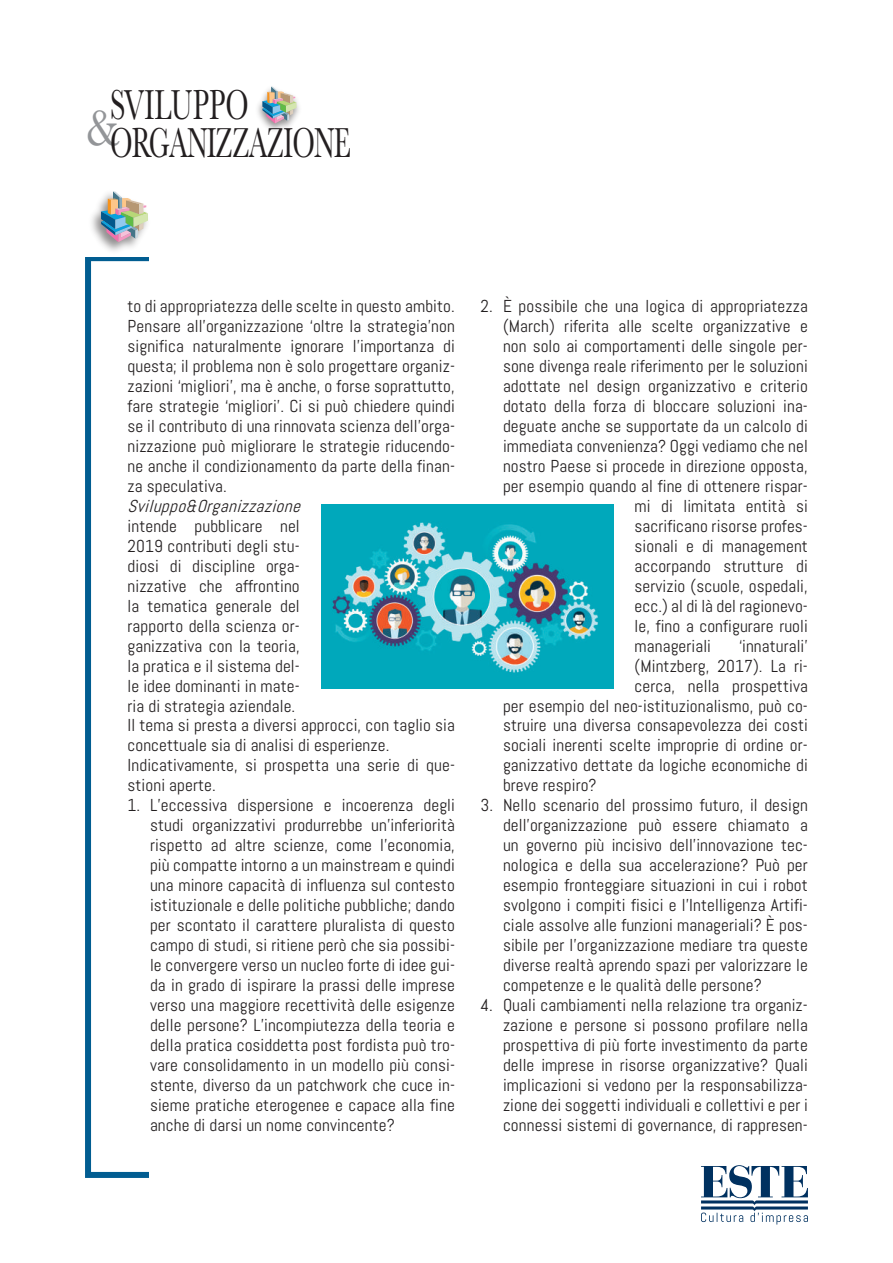
<style>
.page{position:relative;width:893px;height:1263px;background:#fff}
.page>*{position:absolute;margin:0;border:0;box-sizing:border-box;transform-origin:0 0}
.t1{font:53.7px "Baskerville";color:#939598;scale:.9 1}
.t2{font:43.5px/37.7px "Baskerville";letter-spacing:-.03em;color:#231f20;scale:.65 1}
.t3{font:17.25px/20px "Abel";letter-spacing:.005em;color:#231f20;text-align:justify}
.t4{font:italic 17.25px "Abel";color:#231f20}
</style>
<div class="page">
<div style="left:85px;top:255px;width:86px;height:923px;border:6px solid #015d91"></div>
<div style="left:149px;top:255px;width:42px;height:923px;background:#fff"></div>
<svg style="left:701px;top:1165px;width:107px;height:59px"></svg>
<img style="left:258px;top:86px;width:41px;height:45px">
<svg style="left:262px;top:87px;width:34px;height:36px"></svg>
<img style="left:85px;top:201px;width:64px;height:56px">
<svg style="left:101px;top:191px;width:47px;height:51px"></svg>
<img style="left:321px;top:504px;width:292px;height:185px">
<h2 class="t2" style="left:110px;top:87px;width:372px">SVILUPPO<br>ORGANIZZAZIONE</h2>
<h1 class="t1" style="left:86px;top:94px;width:39px">&amp;</h1>
<p class="t3" style="left:128px;top:297px;width:329px">to di appropriatezza delle scelte in questo ambito.<br>Pensare all’organizzazione ‘oltre la strategia’non significa naturalmente ignorare l’importanza di questa; il problema non è solo progettare organiz&shy;zazioni ‘migliori’, ma è anche, o forse soprattutto, fare strategie ‘migliori’. Ci si può chiedere quindi se il contributo di una rinnovata scienza dell’orga&shy;nizzazione può migliorare le strategie riducendo&shy;ne anche il condizionamento da parte della finan&shy;za speculativa.</p>
<p class="t4" style="left:128px;top:495px;width:180px">Sviluppo&amp;Organizzazione</p>
<p class="t3" style="left:128px;top:516px;width:329px;text-align:left">intende pubblicare nel<br>2019 contributi degli stu-<br>diosi di discipline orga-<br>nizzative che affrontino<br>la tematica generale del<br>rapporto della scienza or-<br>ganizzativa con la teoria,<br>la pratica e il sistema del-<br>le idee dominanti in mate-<br>ria di strategia aziendale.<br>Il tema si presta a diversi approcci, con taglio sia concettuale sia di analisi di esperienze.<br>Indicativamente, si prospetta una serie di que&shy;stioni aperte.</p>
<p class="t3" style="left:150px;top:795px;width:306px;text-indent:-22px">1. L’eccessiva dispersione e incoerenza degli studi organizzativi produrrebbe un’inferiorità rispetto ad altre scienze, come l’economia, più compatte intorno a un mainstream e quindi una minore capacità di influenza sul contesto istituzionale e delle politiche pubbliche; dando per scontato il carattere pluralista di questo campo di studi, si ritiene però che sia possibi&shy;le convergere verso un nucleo forte di idee gui&shy;da in grado di ispirare la prassi delle imprese verso una maggiore recettività delle esigenze delle persone? L’incompiutezza della teoria e della pratica cosiddetta post fordista può tro&shy;vare consolidamento in un modello più consi&shy;stente, diverso da un patchwork che cuce in&shy;sieme pratiche eterogenee e capace alla fine anche di darsi un nome convincente?</p>
<p class="t3" style="left:480px;top:297px;width:329px">2. È possibile che una logica di appropriatezza</p>
<p class="t3" style="left:503px;top:316px;width:306px">(March) riferita alle scelte organizzative e</p>
<p class="t3" style="left:503px;top:336px;width:306px">non solo ai comportamenti delle singole per-</p>
<p class="t3" style="left:503px;top:356px;width:306px">sone divenga reale riferimento per le soluzioni</p>
<p class="t3" style="left:503px;top:376px;width:306px">adottate nel design organizzativo e criterio</p>
<p class="t3" style="left:503px;top:396px;width:306px">dotato della forza di bloccare soluzioni ina-</p>
<p class="t3" style="left:503px;top:416px;width:306px">deguate anche se supportate da un calcolo di</p>
<p class="t3" style="left:503px;top:436px;width:306px">immediata convenienza? Oggi vediamo che nel</p>
<p class="t3" style="left:503px;top:456px;width:306px">nostro Paese si procede in direzione opposta,</p>
<p class="t3" style="left:503px;top:476px;width:306px">per esempio quando al fine di ottenere rispar-</p>
<p class="t3" style="left:635px;top:496px;width:175px">mi di limitata entità si</p>
<p class="t3" style="left:635px;top:516px;width:175px">sacrificano risorse profes-</p>
<p class="t3" style="left:635px;top:536px;width:175px">sionali e di management</p>
<p class="t3" style="left:635px;top:556px;width:175px">accorpando strutture di</p>
<p class="t3" style="left:635px;top:576px;width:175px">servizio (scuole, ospedali,</p>
<p class="t3" style="left:635px;top:596px;width:175px">ecc.) al di là del ragionevo-</p>
<p class="t3" style="left:635px;top:616px;width:175px">le, fino a configurare ruoli</p>
<p class="t3" style="left:635px;top:636px;width:78px">manageriali</p>
<p class="t3" style="left:739px;top:636px;width:71px">‘innaturali’</p>
<p class="t3" style="left:635px;top:656px;width:175px">(Mintzberg, 2017). La ri-</p>
<p class="t3" style="left:635px;top:676px;width:175px">cerca, nella prospettiva</p>
<p class="t3" style="left:503px;top:696px;width:306px">per esempio del neo-istituzionalismo, può co-</p>
<p class="t3" style="left:503px;top:715px;width:306px">struire una diversa consapevolezza dei costi</p>
<p class="t3" style="left:503px;top:735px;width:306px">sociali inerenti scelte improprie di ordine or-</p>
<p class="t3" style="left:503px;top:755px;width:306px">ganizzativo dettate da logiche economiche di</p>
<p class="t3" style="left:503px;top:775px;width:95px">breve respiro?</p>
<p class="t3" style="left:503px;top:795px;width:306px;text-indent:-22px">3. Nello scenario del prossimo futuro, il design dell’organizzazione può essere chiamato a un governo più incisivo dell’innovazione tec&shy;nologica e della sua accelerazione? Può per esempio fronteggiare situazioni in cui i robot svolgono i compiti fisici e l’Intelligenza Artifi&shy;ciale assolve alle funzioni manageriali? È pos&shy;sibile per l’organizzazione mediare tra queste diverse realtà aprendo spazi per valorizzare le competenze e le qualità delle persone?</p>
<p class="t3" style="left:503px;top:995px;width:306px;text-indent:-22px">4. Quali cambiamenti nella relazione tra organiz&shy;zazione e persone si possono profilare nella prospettiva di più forte investimento da parte delle imprese in risorse organizzative? Quali implicazioni si vedono per la responsabilizza&shy;zione dei soggetti individuali e collettivi e per i connessi sistemi di governance, di rappresen-</p>
</div>
